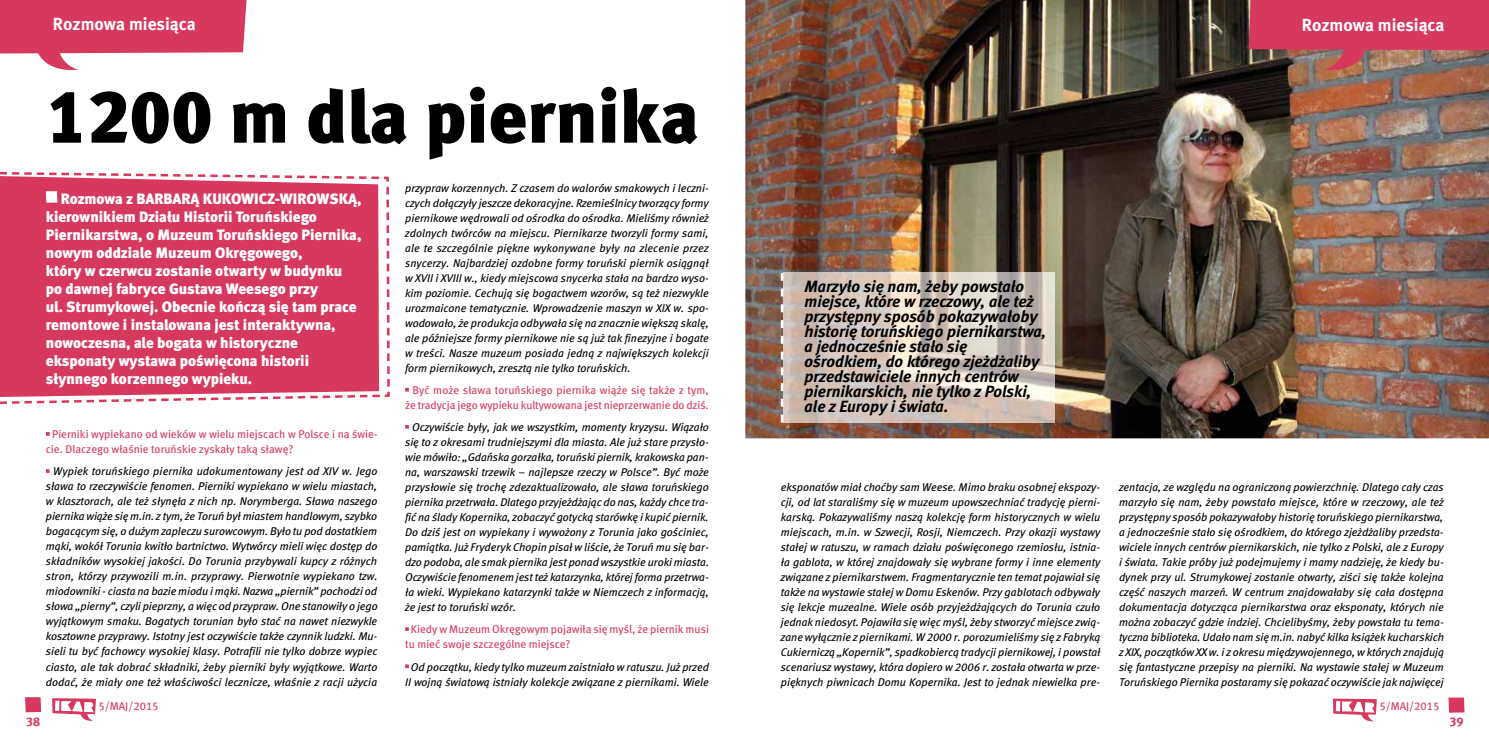
<style>
.page{position:relative;width:1489px;height:745px;background:#fff}
.page>*{position:absolute;margin:0;border:0;box-sizing:border-box;transform-origin:0 0}
.t1{font:74.5px "Meta Black CELF";color:#000}
.t2{font:17.5px "Meta Bold CELF";color:#fff}
.t3{font:italic 16.25px/15px "Meta Bold CELF";color:#000}
.t4{font:15px/18px "Meta Black CELF";color:#fff}
.t5{font:12.5px "Meta Bold CELF";color:#d7395e}
.t6{font:italic 11.25px/15px "Meta Book CELF";color:#000;text-align:justify}
.t7{font:11.25px/15px "Meta Book CELF";color:#d7395e}
</style>
<div class="page">
<svg style="left:52px;top:698px;width:44px;height:23px"></svg>
<svg style="left:25px;top:697px;width:16px;height:14px"></svg>
<svg style="left:0;top:172px;width:390px;height:232px;background:#da4a6c"></svg>
<svg style="left:405px;top:387px;width:4px;height:4px"></svg>
<svg style="left:405px;top:425px;width:4px;height:3px"></svg>
<svg style="left:405px;top:627px;width:4px;height:3px"></svg>
<svg style="left:405px;top:664px;width:4px;height:3px"></svg>
<svg style="left:46px;top:432px;width:4px;height:3px"></svg>
<svg style="left:46px;top:469px;width:4px;height:3px"></svg>
<svg style="left:0;top:0;width:246px;height:70px"></svg>
<svg style="left:1332px;top:698px;width:44px;height:24px"></svg>
<img style="left:745px;top:0;width:743px;height:438px">
<img style="left:783px;top:273px;width:271px;height:149px">
<svg style="left:1448px;top:697px;width:16px;height:15px"></svg>
<svg style="left:780px;top:273px;width:3px;height:149px"></svg>
<img style="left:1248px;top:0;width:241px;height:75px">
<h2 class="t2" style="left:53px;top:13px;width:144px">Rozmowa miesiąca</h2>
<h1 class="t1" style="left:46px;top:71px;width:654px">1200 m dla piernika</h1>
<p class="t6" style="left:405px;top:180px;width:305px">przypraw korzennych. Z czasem do walorów smakowych i leczni&shy;czych dołączyły jeszcze dekoracyjne. Rzemieślnicy tworzący formy piernikowe wędrowali od ośrodka do ośrodka. Mieliśmy również zdolnych twórców na miejscu. Piernikarze tworzyli formy sami, ale te szczególnie piękne wykonywane były na zlecenie przez snycerzy. Najbardziej ozdobne formy toruński piernik osiągnął w XVII i XVIII w., kiedy miejscowa snycerka stała na bardzo wyso&shy;kim poziomie. Cechują się bogactwem wzorów, są też niezwykle urozmaicone tematycznie. Wprowadzenie maszyn w XIX w. spo&shy;wodowało, że produkcja odbywała się na znacznie większą skalę, ale późniejsze formy piernikowe nie są już tak finezyjne i bogate w treści. Nasze muzeum posiada jedną z największych kolekcji form piernikowych, zresztą nie tylko toruńskich.</p>
<p class="t7" style="left:405px;top:382px;width:305px;text-align:right">Być może sława toruńskiego piernika wiąże się także z tym, że tradycja jego wypieku kultywowana jest nieprzerwanie do dziś.</p>
<p class="t6" style="left:405px;top:419px;width:305px;text-indent:7px">Oczywiście były, jak we wszystkim, momenty kryzysu. Wiązało się to z okresami trudniejszymi dla miasta. Ale już stare przysło&shy;wie mówiło: „Gdańska gorzałka, toruński piernik, krakowska pan&shy;na, warszawski trzewik – najlepsze rzeczy w Polsce”. Być może przysłowie się trochę zdezaktualizowało, ale sława toruńskiego piernika przetrwała. Dlatego przyjeżdżając do nas, każdy chce tra&shy;fić na ślady Kopernika, zobaczyć gotycką starówkę i kupić piernik.<br>Do dziś jest on wypiekany i wywożony z Torunia jako gościniec, pamiątka. Już Fryderyk Chopin pisał w liście, że Toruń mu się bar&shy;dzo podoba, ale smak piernika jest ponad wszystkie uroki miasta.<br>Oczywiście fenomenem jest też katarzynka, której forma przetrwa&shy;ła wieki. Wypiekano katarzynki także w Niemczech z informacją, że jest to toruński wzór.</p>
<p class="t7" style="left:405px;top:621px;width:305px;text-indent:6px">Kiedy w Muzeum Okręgowym pojawiła się myśl, że piernik musi tu mieć swoje szczególne miejsce?</p>
<p class="t6" style="left:405px;top:658px;width:305px;text-align:center">Od początku, kiedy tylko muzeum zaistniało w ratuszu. Już przed<br>II wojną światową istniały kolekcje związane z piernikami. Wiele</p>
<p class="t4" style="left:46px;top:189px;width:317px;text-indent:15px">Rozmowa z BARBARĄ KUKOWICZ-WIROWSKĄ, kierownikiem Działu Historii Toruńskiego Piernikarstwa, o Muzeum Toruńskiego Piernika, nowym oddziale Muzeum Okręgowego,<br>który w czerwcu zostanie otwarty w budynku po dawnej fabryce Gustava Weesego przy<br>ul. Strumykowej. Obecnie kończą się tam prace remontowe i instalowana jest interaktywna, nowoczesna, ale bogata w historyczne eksponaty wystawa poświęcona historii słynnego korzennego wypieku.</p>
<p class="t7" style="left:46px;top:426px;width:333px;text-indent:6px">Pierniki wypiekano od wieków w wielu miejscach w Polsce i na świe&shy;cie. Dlaczego właśnie toruńskie zyskały taką sławę?</p>
<p class="t6" style="left:46px;top:463px;width:333px;text-indent:7px">Wypiek toruńskiego piernika udokumentowany jest od XIV w. Jego sława to rzeczywiście fenomen. Pierniki wypiekano w wielu miastach, w klasztorach, ale też słynęła z nich np. Norymberga. Sława naszego piernika wiąże się m.in. z tym, że Toruń był miastem handlowym, szybko bogacącym się, o dużym zapleczu surowcowym. Było tu pod dostatkiem mąki, wokół Torunia kwitło bartnictwo. Wytwórcy mieli więc dostęp do składników wysokiej jakości. Do Torunia przybywali kupcy z różnych stron, którzy przywozili m.in. przyprawy. Pierwotnie wypiekano tzw. miodowniki - ciasta na bazie miodu i mąki. Nazwa „piernik” pochodzi od słowa „pierny”, czyli pieprzny, a więc od przypraw. One stanowiły o jego wyjątkowym smaku. Bogatych torunian było stać na nawet niezwykle kosztowne przyprawy. Istotny jest oczywiście także czynnik ludzki. Mu&shy;sieli tu być fachowcy wysokiej klasy. Potrafili nie tylko dobrze wypiec ciasto, ale tak dobrać składniki, żeby pierniki były wyjątkowe. Warto dodać, że miały one też właściwości lecznicze, właśnie z racji użycia</p>
<p class="t5" style="left:26px;top:713px;width:15px">38</p>
<p class="t7" style="left:98px;top:698px;width:62px">5/MAJ/2015</p>
<h2 class="t2" style="left:1301px;top:13px;width:144px">Rozmowa miesiąca</h2>
<p class="t3" style="left:804px;top:279px;width:243px">Marzyło się nam, żeby powstało miejsce, które w rzeczowy, ale też przystępny sposób pokazywałoby historię toruńskiego piernikarstwa, a jednocześnie stało się ośrodkiem, do którego zjeżdżaliby przedstawiciele innych centrów piernikarskich, nie tylko z Polski, ale z Europy i świata.</p>
<p class="t6" style="left:780px;top:479px;width:321px">eksponatów miał choćby sam Weese. Mimo braku osobnej ekspozy&shy;cji, od lat staraliśmy się w muzeum upowszechniać tradycję pierni&shy;karską. Pokazywaliśmy naszą kolekcję form historycznych w wielu miejscach, m.in. w Szwecji, Rosji, Niemczech. Przy okazji wystawy stałej w ratuszu, w ramach działu poświęconego rzemiosłu, istnia&shy;ła gablota, w której znajdowały się wybrane formy i inne elementy związane z piernikarstwem. Fragmentarycznie ten temat pojawiał się także na wystawie stałej w Domu Eskenów. Przy gablotach odbywały się lekcje muzealne. Wiele osób przyjeżdżających do Torunia czuło jednak niedosyt. Pojawiła się więc myśl, żeby stworzyć miejsce zwią&shy;zane wyłącznie z piernikami. W 2000 r. porozumieliśmy się z Fabryką Cukierniczą „Kopernik”, spadkobiercą tradycji piernikowej, i powstał scenariusz wystawy, która dopiero w 2006 r. została otwarta w prze&shy;pięknych piwnicach Domu Kopernika. Jest to jednak niewielka pre-</p>
<p class="t6" style="left:1118px;top:479px;width:326px">zentacja, ze względu na ograniczoną powierzchnię. Dlatego cały czas marzyło się nam, żeby powstało miejsce, które w rzeczowy, ale też przystępny sposób pokazywałoby historię toruńskiego piernikarstwa, a jednocześnie stało się ośrodkiem, do którego zjeżdżaliby przedsta&shy;wiciele innych centrów piernikarskich, nie tylko z Polski, ale z Europy i świata. Takie próby już podejmujemy i mamy nadzieję, że kiedy bu&shy;dynek przy ul. Strumykowej zostanie otwarty, ziści się także kolejna część naszych marzeń. W centrum znajdowałaby się cała dostępna dokumentacja dotycząca piernikarstwa oraz eksponaty, których nie można zobaczyć gdzie indziej. Chcielibyśmy, żeby powstała tu tema&shy;tyczna biblioteka. Udało nam się m.in. nabyć kilka książek kucharskich z XIX, początków XX w. i z okresu międzywojennego, w których znajdują się fantastyczne przepisy na pierniki. Na wystawie stałej w Muzeum Toruńskiego Piernika postaramy się pokazać oczywiście jak najwięcej</p>
<p class="t7" style="left:1379px;top:698px;width:62px">5/MAJ/2015</p>
<p class="t5" style="left:1449px;top:713px;width:15px">39</p>
</div>
